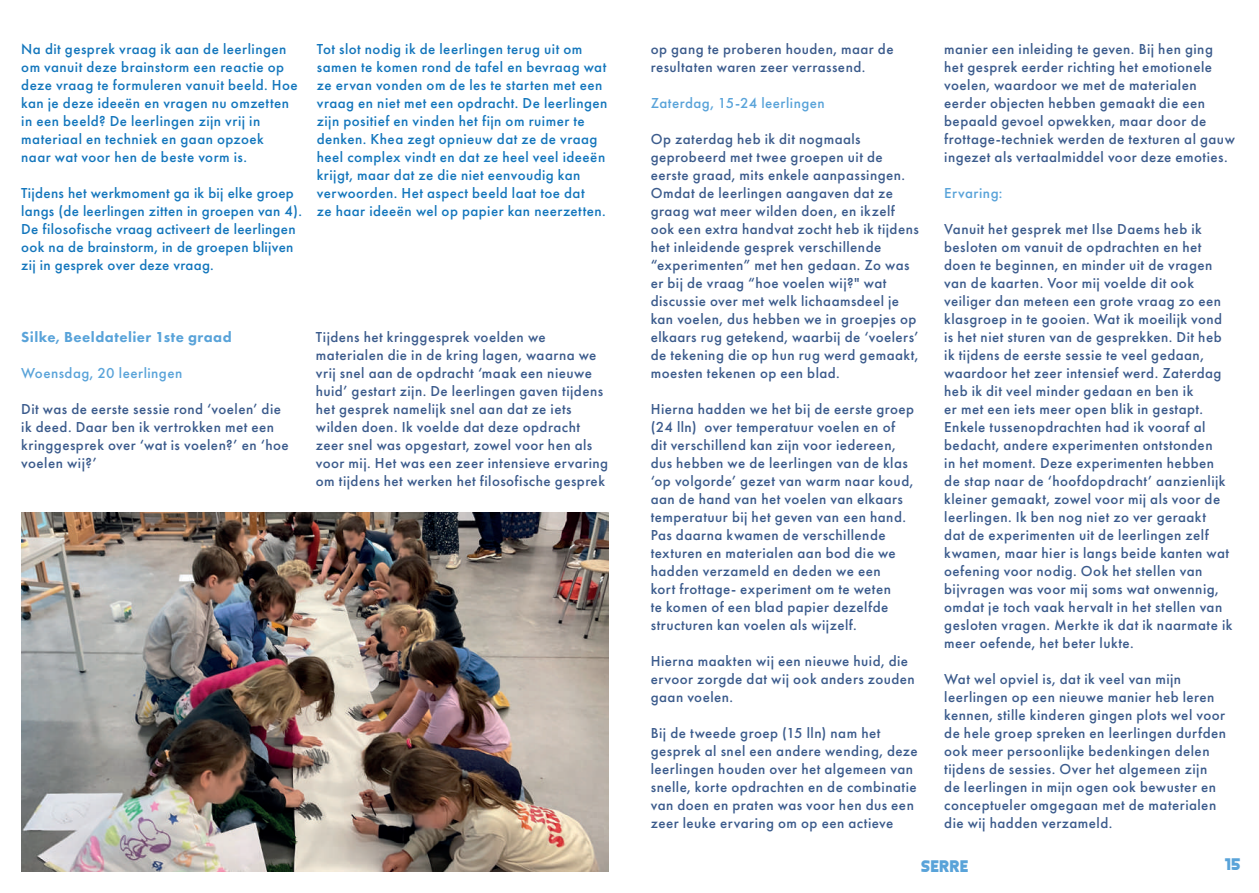
<style>
.page{position:relative;width:1259px;height:893px;background:#fff}
.page>*{position:absolute;margin:0;border:0;box-sizing:border-box;transform-origin:0 0}
.t1{font:500 15px/18px "Futura PT";letter-spacing:.03em;color:#3b5b8c}
.t2{font:500 15px/18px "Futura PT";letter-spacing:.03em;color:#1376bc}
.t3{font:500 15px "Futura PT";letter-spacing:.03em;color:#59a3d9}
.t4{font:800 15px "Futura PT";letter-spacing:.03em;color:#59a3d9}
.t5{font:15px "Coral Colour";color:#59a3d9}
</style>
<div class="page">
<img style="left:21px;top:512px;width:587px;height:360px">
<p class="t2" style="left:21px;top:40px;width:278px">Na dit gesprek vraag ik aan de leerlingen om vanuit deze brainstorm een reactie op deze vraag te formuleren vanuit beeld. Hoe kan je deze ideeën en vragen nu omzetten in een beeld? De leerlingen zijn vrij in materiaal en techniek en gaan opzoek<br>naar wat voor hen de beste vorm is.</p>
<p class="t2" style="left:21px;top:184px;width:282px">Tijdens het werkmoment ga ik bij elke groep langs (de leerlingen zitten in groepen van 4).<br>De filosofische vraag activeert de leerlingen ook na de brainstorm, in de groepen blijven zij in gesprek over deze vraag.</p>
<p class="t2" style="left:317px;top:40px;width:292px">Tot slot nodig ik de leerlingen terug uit om samen te komen rond de tafel en bevraag wat ze ervan vonden om de les te starten met een vraag en niet met een opdracht. De leerlingen zijn positief en vinden het fijn om ruimer te denken. Khea zegt opnieuw dat ze de vraag heel complex vindt en dat ze heel veel ideeën krijgt, maar dat ze die niet eenvoudig kan verwoorden. Het aspect beeld laat toe dat<br>ze haar ideeën wel op papier kan neerzetten.</p>
<p class="t4" style="left:21px;top:328px;width:212px">Silke, Beeldatelier 1ste graad</p>
<p class="t3" style="left:21px;top:364px;width:163px">Woensdag, 20 leerlingen</p>
<p class="t1" style="left:21px;top:400px;width:269px">Dit was de eerste sessie rond ‘voelen’ die ik deed. Daar ben ik vertrokken met een kringgesprek over ‘wat is voelen?’ en ‘hoe voelen wij?’</p>
<p class="t1" style="left:316px;top:328px;width:294px">Tijdens het kringgesprek voelden we materialen die in de kring lagen, waarna we vrij snel aan de opdracht ‘maak een nieuwe huid’ gestart zijn. De leerlingen gaven tijdens het gesprek namelijk snel aan dat ze iets wilden doen. Ik voelde dat deze opdracht zeer snel was opgestart, zowel voor hen als voor mij. Het was een zeer intensieve ervaring om tijdens het werken het filosofische gesprek</p>
<p class="t1" style="left:651px;top:40px;width:244px">op gang te proberen houden, maar de resultaten waren zeer verrassend.</p>
<p class="t3" style="left:651px;top:94px;width:175px">Zaterdag, 15-24 leerlingen</p>
<p class="t1" style="left:651px;top:130px;width:269px">Op zaterdag heb ik dit nogmaals geprobeerd met twee groepen uit de eerste graad, mits enkele aanpassingen.<br>Omdat de leerlingen aangaven dat ze graag wat meer wilden doen, en ikzelf ook een extra handvat zocht heb ik tijdens het inleidende gesprek verschillende “experimenten” met hen gedaan. Zo was er bij de vraag “hoe voelen wij?" wat discussie over met welk lichaamsdeel je kan voelen, dus hebben we in groepjes op elkaars rug getekend, waarbij de ‘voelers’ de tekening die op hun rug werd gemaakt, moesten tekenen op een blad.</p>
<p class="t1" style="left:651px;top:400px;width:265px">Hierna hadden we het bij de eerste groep (24 lln) over temperatuur voelen en of dit verschillend kan zijn voor iedereen, dus hebben we de leerlingen van de klas ‘op volgorde’ gezet van warm naar koud, aan de hand van het voelen van elkaars temperatuur bij het geven van een hand.<br>Pas daarna kwamen de verschillende texturen en materialen aan bod die we hadden verzameld en deden we een<br>kort frottage- experiment om te weten<br>te komen of een blad papier dezelfde structuren kan voelen als wijzelf.</p>
<p class="t1" style="left:651px;top:652px;width:266px">Hierna maakten wij een nieuwe huid, die ervoor zorgde dat wij ook anders zouden gaan voelen.</p>
<p class="t1" style="left:651px;top:724px;width:268px">Bij de tweede groep (15 lln) nam het gesprek al snel een andere wending, deze leerlingen houden over het algemeen van snelle, korte opdrachten en de combinatie van doen en praten was voor hen dus een zeer leuke ervaring om op een actieve</p>
<p class="t1" style="left:944px;top:40px;width:292px">manier een inleiding te geven. Bij hen ging het gesprek eerder richting het emotionele voelen, waardoor we met de materialen eerder objecten hebben gemaakt die een bepaald gevoel opwekken, maar door de frottage-techniek werden de texturen al gauw ingezet als vertaalmiddel voor deze emoties.</p>
<p class="t3" style="left:944px;top:184px;width:60px">Ervaring:</p>
<p class="t1" style="left:944px;top:220px;width:290px">Vanuit het gesprek met Ilse Daems heb ik besloten om vanuit de opdrachten en het doen te beginnen, en minder uit de vragen van de kaarten. Voor mij voelde dit ook veiliger dan meteen een grote vraag zo een klasgroep in te gooien. Wat ik moeilijk vond is het niet sturen van de gesprekken. Dit heb ik tijdens de eerste sessie te veel gedaan, waardoor het zeer intensief werd. Zaterdag heb ik dit veel minder gedaan en ben ik<br>er met een iets meer open blik in gestapt.<br>Enkele tussenopdrachten had ik vooraf al bedacht, andere experimenten ontstonden<br>in het moment. Deze experimenten hebben de stap naar de ‘hoofdopdracht’ aanzienlijk kleiner gemaakt, zowel voor mij als voor de leerlingen. Ik ben nog niet zo ver geraakt<br>dat de experimenten uit de leerlingen zelf kwamen, maar hier is langs beide kanten wat oefening voor nodig. Ook het stellen van bijvragen was voor mij soms wat onwennig, omdat je toch vaak hervalt in het stellen van gesloten vragen. Merkte ik dat ik naarmate ik meer oefende, het beter lukte.</p>
<p class="t1" style="left:944px;top:670px;width:283px">Wat wel opviel is, dat ik veel van mijn leerlingen op een nieuwe manier heb leren kennen, stille kinderen gingen plots wel voor de hele groep spreken en leerlingen durfden ook meer persoonlijke bedenkingen delen tijdens de sessies. Over het algemeen zijn de leerlingen in mijn ogen ook bewuster en conceptueler omgegaan met de materialen die wij hadden verzameld.</p>
<p class="t5" style="left:921px;top:859px;width:49px">SERRE</p>
<p class="t5" style="left:1224px;top:857px;width:18px">15</p>
</div>
